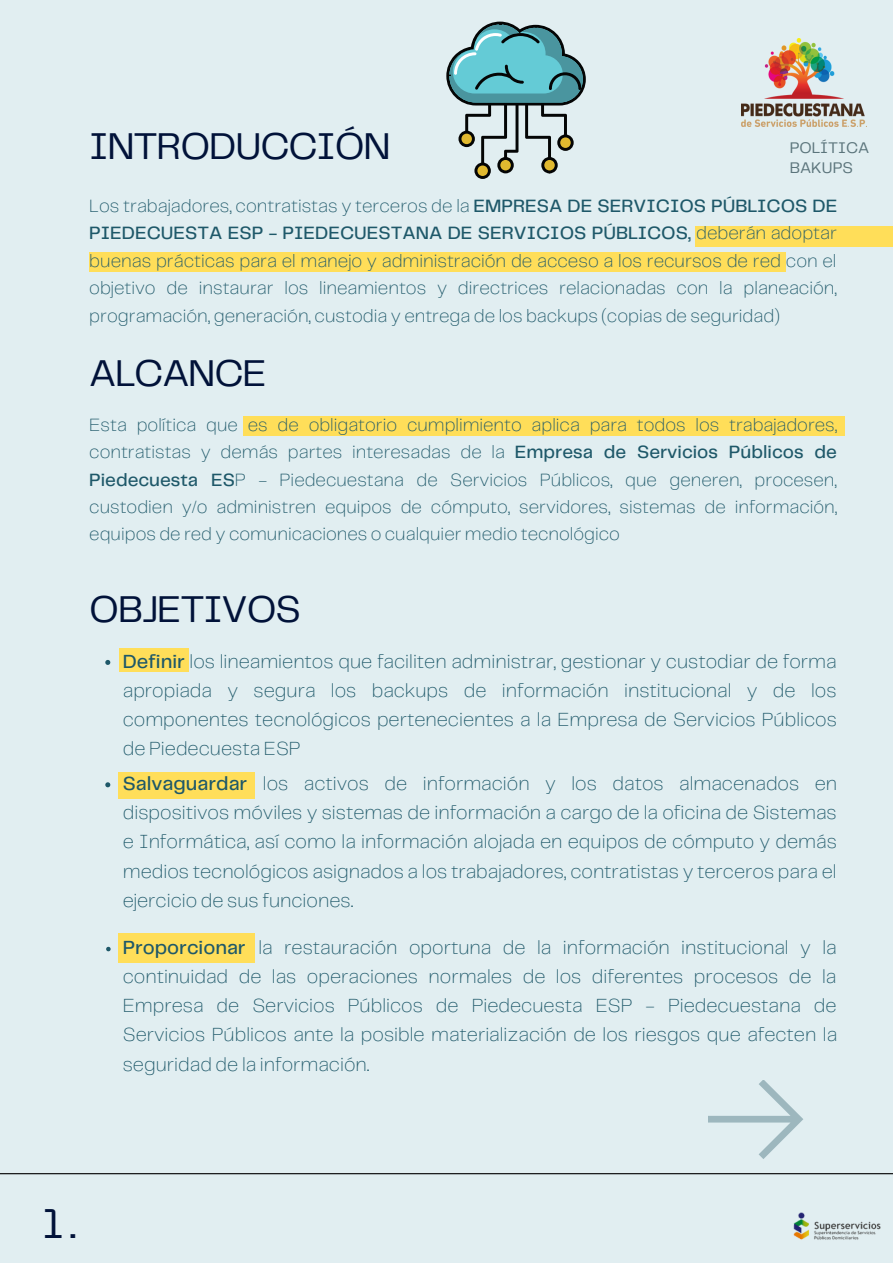
<style>
.page{position:relative;width:893px;height:1264px;background:#fff}
.page>*{position:absolute;margin:0;border:0;box-sizing:border-box;transform-origin:0 0}
.t1{font:43.5px "Telegraf";color:#011239}
.t2{font:38.7px "Telegraf";letter-spacing:-.03em;color:#011239}
.t3{font:200 19.65px/29.1px "Telegraf";color:#1e5869;text-align:justify}
.t4{font:200 18.6px/27.5px "Telegraf";color:#1e5869;text-align:justify}
.t5{font:200 18.45px/27.2px "Telegraf";color:#1e5869;text-align:justify}
.t6{font:16.05px/19.6px "Telegraf";color:#5b747b}
.s1{font-weight:500}
</style>
<div class="page">
<div style="left:0;top:0;width:892px;height:1262px;background:#e1eef1"></div>
<hr style="left:0;top:1173px;width:892px;height:1px;background:#000">
<svg style="left:708px;top:1080px;width:95px;height:79px"></svg>
<img style="left:793px;top:1212px;width:88px;height:28px">
<img style="left:741px;top:38px;width:125px;height:88px">
<svg style="left:446px;top:22px;width:139px;height:157px"></svg>
<div style="left:119px;top:648px;width:69px;height:23px;background:#ffde59"></div>
<div style="left:119px;top:772px;width:136px;height:27px;background:#ffde59"></div>
<div style="left:119px;top:932px;width:136px;height:30px;background:#ffde59"></div>
<div style="left:243px;top:417px;width:601px;height:19px;background:#ffde59"></div>
<div style="left:695px;top:226px;width:197px;height:21px;background:#ffde59"></div>
<div style="left:89px;top:252px;width:696px;height:19px;background:#ffde59"></div>
<svg style="left:105px;top:660px;width:5px;height:5px"></svg>
<svg style="left:105px;top:782px;width:5px;height:5px"></svg>
<svg style="left:106px;top:946px;width:5px;height:5px"></svg>
<h2 class="t2" style="left:89px;top:129px;width:303px">INTRODUCCIÓN</h2>
<p class="t6" style="left:789px;top:139px;width:81px">POLÍTICA<br>BAKUPS</p>
<p class="t4" style="left:89px;top:193px;width:749px">Los trabajadores, contratistas y terceros de la <span class="s1">EMPRESA DE SERVICIOS PÚBLICOS DE PIEDECUESTA ESP - PIEDECUESTANA DE SERVICIOS PÚBLICOS,</span> deberán adoptar buenas prácticas para el manejo y administración de acceso a los recursos de red con el objetivo de instaurar los lineamientos y directrices relacionadas con la planeación, programación, generación, custodia y entrega de los backups (copias de seguridad)</p>
<h2 class="t2" style="left:89px;top:356px;width:179px">ALCANCE</h2>
<p class="t5" style="left:89px;top:412px;width:749px">Esta política que es de obligatorio cumplimiento aplica para todos los trabajadores, contratistas y demás partes interesadas de la <span class="s1">Empresa de Servicios Públicos de Piedecuesta ES</span>P - Piedecuestana de Servicios Públicos, que generen, procesen, custodien y/o administren equipos de cómputo, servidores, sistemas de información, equipos de red y comunicaciones o cualquier medio tecnológico</p>
<h2 class="t2" style="left:89px;top:592px;width:213px">OBJETIVOS</h2>
<p class="t3" style="left:123px;top:648px;width:715px"><span class="s1">Definir</span> los lineamientos que faciliten administrar, gestionar y custodiar de forma apropiada y segura los backups de información institucional y de los componentes tecnológicos pertenecientes a la Empresa de Servicios Públicos de Piedecuesta ESP</p>
<p class="t3" style="left:123px;top:770px;width:716px"><span class="s1">Salvaguardar</span> los activos de información y los datos almacenados en dispositivos móviles y sistemas de información a cargo de la oficina de Sistemas e Informática, así como la información alojada en equipos de cómputo y demás medios tecnológicos asignados a los trabajadores, contratistas y terceros para el ejercicio de sus funciones.</p>
<p class="t3" style="left:123px;top:933px;width:715px"><span class="s1">Proporcionar</span> la restauración oportuna de la información institucional y la continuidad de las operaciones normales de los diferentes procesos de la Empresa de Servicios Públicos de Piedecuesta ESP - Piedecuestana de Servicios Públicos ante la posible materialización de los riesgos que afecten la seguridad de la información.</p>
<h1 class="t1" style="left:42px;top:1204px;width:35px">1.</h1>
</div>
